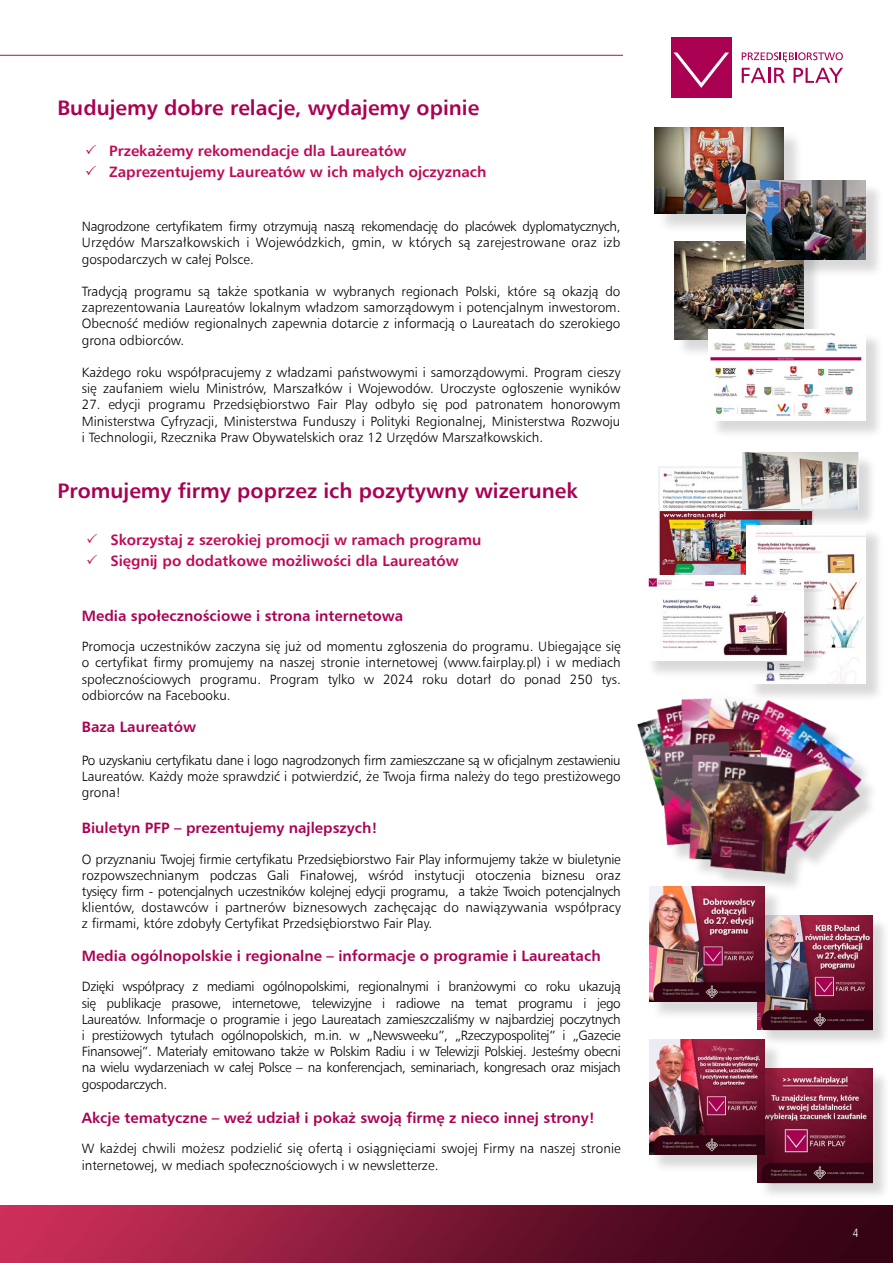
<style>
.page{position:relative;width:893px;height:1263px;background:#fff}
.page>*{position:absolute;margin:0;border:0;box-sizing:border-box;transform-origin:0 0}
.t1{font:700 21px "Humnst 777 EU";color:#aa0052}
.t2{font:15px "Humanist 777 L2 Bold B";color:#aa0052}
.t3{font:700 15px "Humnst 777 EU";color:#c00854}
.t4{font:13.5px/16.2px "Humnst 777 Lt EU";color:#000;text-align:justify}
.t5{font:12px "Humnst 777 Lt Cn EU";color:#fff}
</style>
<div class="page">
<div style="left:676px;top:244px;width:146px;height:114px;background:#000;opacity:.15"></div>
<img style="left:674px;top:242px;width:130px;height:97px">
<img style="left:659px;top:467px;width:87px;height:108px">
<div style="left:744px;top:454px;width:133px;height:74px;background:#000;opacity:.15"></div>
<img style="left:742px;top:452px;width:116px;height:57px">
<div style="left:657px;top:130px;width:147px;height:104px;background:#000;opacity:.15"></div>
<img style="left:655px;top:128px;width:128px;height:85px">
<div style="left:749px;top:182px;width:135px;height:96px;background:#000;opacity:.15"></div>
<img style="left:747px;top:180px;width:119px;height:79px">
<div style="left:711px;top:332px;width:173px;height:107px;background:#000;opacity:.15"></div>
<img style="left:708px;top:330px;width:158px;height:91px">
<div style="left:671px;top:37px;width:61px;height:61px;background:#aa0052"></div>
<svg style="left:674px;top:53px;width:55px;height:35px"></svg>
<svg style="left:742px;top:52px;width:101px;height:10px"></svg>
<svg style="left:742px;top:68px;width:43px;height:15px"></svg>
<svg style="left:793px;top:68px;width:50px;height:15px"></svg>
<hr style="left:0;top:55px;width:623px;height:1px;background:#c00854">
<div style="left:641px;top:696px;width:238px;height:196px;background:#000;opacity:.15"></div>
<img style="left:637px;top:696px;width:242px;height:186px">
<div style="left:759px;top:917px;width:131px;height:131px;background:#000;opacity:.15"></div>
<img style="left:757px;top:915px;width:115px;height:114px">
<div style="left:652px;top:889px;width:131px;height:131px;background:#000;opacity:.15"></div>
<img style="left:649px;top:887px;width:115px;height:115px">
<div style="left:759px;top:1070px;width:131px;height:131px;background:#000;opacity:.15"></div>
<img style="left:757px;top:1068px;width:115px;height:114px">
<div style="left:652px;top:1042px;width:131px;height:131px;background:#000;opacity:.15"></div>
<img style="left:649px;top:1040px;width:115px;height:115px">
<div style="left:749px;top:527px;width:135px;height:175px;background:#000;opacity:.15"></div>
<img style="left:746px;top:525px;width:119px;height:159px">
<div style="left:646px;top:577px;width:176px;height:102px;background:#000;opacity:.15"></div>
<img style="left:646px;top:575px;width:157px;height:86px">
<img style="left:0;top:1205px;width:893px;height:58px">
<h1 class="t1" style="left:57px;top:95px;width:423px">Budujemy dobre relacje, wydajemy opinie</h1>
<p class="t3" style="left:85px;top:141px;width:323px">✓ Przekażemy rekomendacje dla Laureatów</p>
<p class="t3" style="left:85px;top:162px;width:403px">✓ Zaprezentujemy Laureatów w ich małych ojczyznach</p>
<p class="t4" style="left:82px;top:218px;width:540px">Nagrodzone certyfikatem firmy otrzymują naszą rekomendację do placówek dyplomatycznych, Urzędów Marszałkowskich i Wojewódzkich, gmin, w których są zarejestrowane oraz izb gospodarczych w całej Polsce.</p>
<p class="t4" style="left:82px;top:283px;width:540px">Tradycją programu są także spotkania w wybranych regionach Polski, które są okazją do zaprezentowania Laureatów lokalnym władzom samorządowym i potencjalnym inwestorom.<br>Obecność mediów regionalnych zapewnia dotarcie z informacją o Laureatach do szerokiego grona odbiorców.</p>
<p class="t4" style="left:82px;top:364px;width:540px">Każdego roku współpracujemy z władzami państwowymi i samorządowymi. Program cieszy się zaufaniem wielu Ministrów, Marszałków i Wojewodów. Uroczyste ogłoszenie wyników</p>
<p class="t4" style="left:82px;top:396px;width:540px">27. edycji programu Przedsiębiorstwo Fair Play odbyło się pod patronatem honorowym Ministerstwa Cyfryzacji, Ministerstwa Funduszy i Polityki Regionalnej, Ministerstwa Rozwoju i Technologii, Rzecznika Praw Obywatelskich oraz 12 Urzędów Marszałkowskich.</p>
<h1 class="t1" style="left:57px;top:477px;width:522px">Promujemy firmy poprzez ich pozytywny wizerunek</h1>
<p class="t3" style="left:86px;top:530px;width:397px">✓ Skorzystaj z szerokiej promocji w ramach programu</p>
<p class="t3" style="left:86px;top:551px;width:374px">✓ Sięgnij po dodatkowe możliwości dla Laureatów</p>
<p class="t2" style="left:82px;top:605px;width:323px">Media społecznościowe i strona internetowa</p>
<p class="t4" style="left:82px;top:638px;width:540px">Promocja uczestników zaczyna się już od momentu zgłoszenia do programu. Ubiegające się o certyfikat firmy promujemy na naszej stronie internetowej (www.fairplay.pl) i w mediach społecznościowych programu. Program tylko w 2024 roku dotarł do ponad 250 tys. odbiorców na Facebooku.</p>
<p class="t2" style="left:82px;top:717px;width:116px">Baza Laureatów</p>
<p class="t4" style="left:82px;top:752px;width:540px">Po uzyskaniu certyfikatu dane i logo nagrodzonych firm zamieszczane są w oficjalnym zestawieniu Laureatów. Każdy może sprawdzić i potwierdzić, że Twoja firma należy do tego prestiżowego grona!</p>
<p class="t2" style="left:82px;top:818px;width:297px">Biuletyn PFP – prezentujemy najlepszych!</p>
<p class="t4" style="left:82px;top:851px;width:540px">O przyznaniu Twojej firmie certyfikatu Przedsiębiorstwo Fair Play informujemy także w biuletynie rozpowszechnianym podczas Gali Finałowej, wśród instytucji otoczenia biznesu oraz tysięcy firm - potencjalnych uczestników kolejnej edycji programu, a także Twoich potencjalnych klientów, dostawców i partnerów biznesowych zachęcając do nawiązywania współpracy z firmami, które zdobyły Certyfikat Przedsiębiorstwo Fair Play.</p>
<p class="t2" style="left:82px;top:946px;width:520px">Media ogólnopolskie i regionalne – informacje o programie i Laureatach</p>
<p class="t4" style="left:82px;top:978px;width:540px">Dzięki współpracy z mediami ogólnopolskimi, regionalnymi i branżowymi co roku ukazują się publikacje prasowe, internetowe, telewizyjne i radiowe na temat programu i jego Laureatów. Informacje o programie i jego Laureatach zamieszczaliśmy w najbardziej poczytnych i prestiżowych tytułach ogólnopolskich, m.in. w „Newsweeku”, „Rzeczypospolitej” i „Gazecie Finansowej”. Materiały emitowano także w Polskim Radiu i w Telewizji Polskiej. Jesteśmy obecni na wielu wydarzeniach w całej Polsce – na konferencjach, seminariach, kongresach oraz misjach gospodarczych.</p>
<p class="t2" style="left:82px;top:1108px;width:515px">Akcje tematyczne – weź udział i pokaż swoją firmę z nieco innej strony!</p>
<p class="t4" style="left:82px;top:1140px;width:540px">W każdej chwili możesz podzielić się ofertą i osiągnięciami swojej Firmy na naszej stronie internetowej, w mediach społecznościowych i w newsletterze.</p>
<p class="t5" style="left:853px;top:1226px;width:7px">4</p>
</div>
